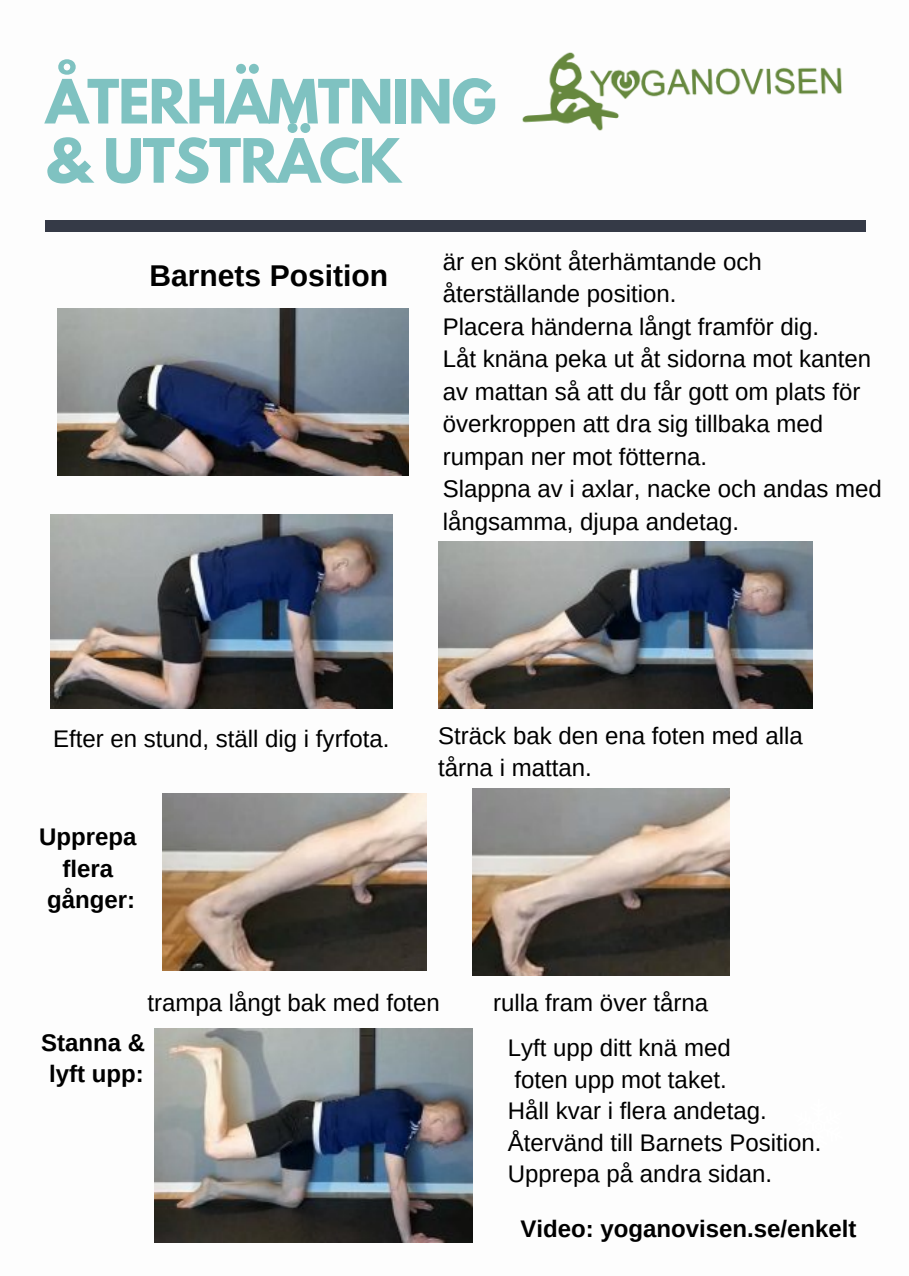
<style>
.page{position:relative;width:909px;height:1276px;background:#fff}
.page>*{position:absolute;margin:0;border:0;box-sizing:border-box;transform-origin:0 0}
.t1{font:700 54px/59.1px "League Spartan";letter-spacing:-.02em;color:#7fc2c1}
.t2{font:700 30px "Arimo";color:#000}
.t3{font:24px/32.4px "Arimo";color:#000}
.t4{font:700 24px/31.5px "Arimo";color:#000;text-align:center}
</style>
<div class="page">
<div style="left:46px;top:220px;width:820px;height:12px;background:#353a47"></div>
<img style="left:522px;top:52px;width:320px;height:79px">
<img style="left:57px;top:308px;width:352px;height:167px">
<img style="left:438px;top:541px;width:374px;height:167px">
<img style="left:473px;top:788px;width:256px;height:187px">
<img style="left:163px;top:794px;width:264px;height:177px">
<img style="left:155px;top:1028px;width:318px;height:214px">
<img style="left:50px;top:514px;width:343px;height:194px">
<h1 class="t1" style="left:46px;top:79px;width:452px">ÅTERHÄMTNING &amp; UTSTRÄCK</h1>
<p class="t2" style="left:149px;top:259px;width:240px">Barnets Position</p>
<p class="t3" style="left:443px;top:245px;width:441px">är en skönt återhämtande och återställande position.<br>Placera händerna långt framför dig.<br>Låt knäna peka ut åt sidorna mot kanten av mattan så att du får gott om plats för överkroppen att dra sig tillbaka med rumpan ner mot fötterna.<br>Slappna av i axlar, nacke och andas med långsamma, djupa andetag.</p>
<p class="t3" style="left:53px;top:722px;width:338px">Efter en stund, ställ dig i fyrfota.</p>
<p class="t4" style="left:39px;top:821px;width:99px">Upprepa flera gånger:</p>
<p class="t3" style="left:438px;top:720px;width:366px;line-height:31.5px">Sträck bak den ena foten med alla tårna i mattan.</p>
<p class="t3" style="left:147px;top:986px;width:294px">trampa långt bak med foten</p>
<p class="t3" style="left:493px;top:986px;width:216px">rulla fram över tårna</p>
<p class="t4" style="left:41px;top:1027px;width:106px">Stanna &amp; lyft upp:</p>
<p class="t3" style="left:508px;top:1032px;width:315px;line-height:31.5px">Lyft upp ditt knä med<br>foten upp mot taket.<br>Håll kvar i flera andetag.<br>Återvänd till Barnets Position.<br>Upprepa på andra sidan.</p>
<p class="t4" style="left:520px;top:1212px;width:338px">Video: yoganovisen.se/enkelt</p>
</div>
